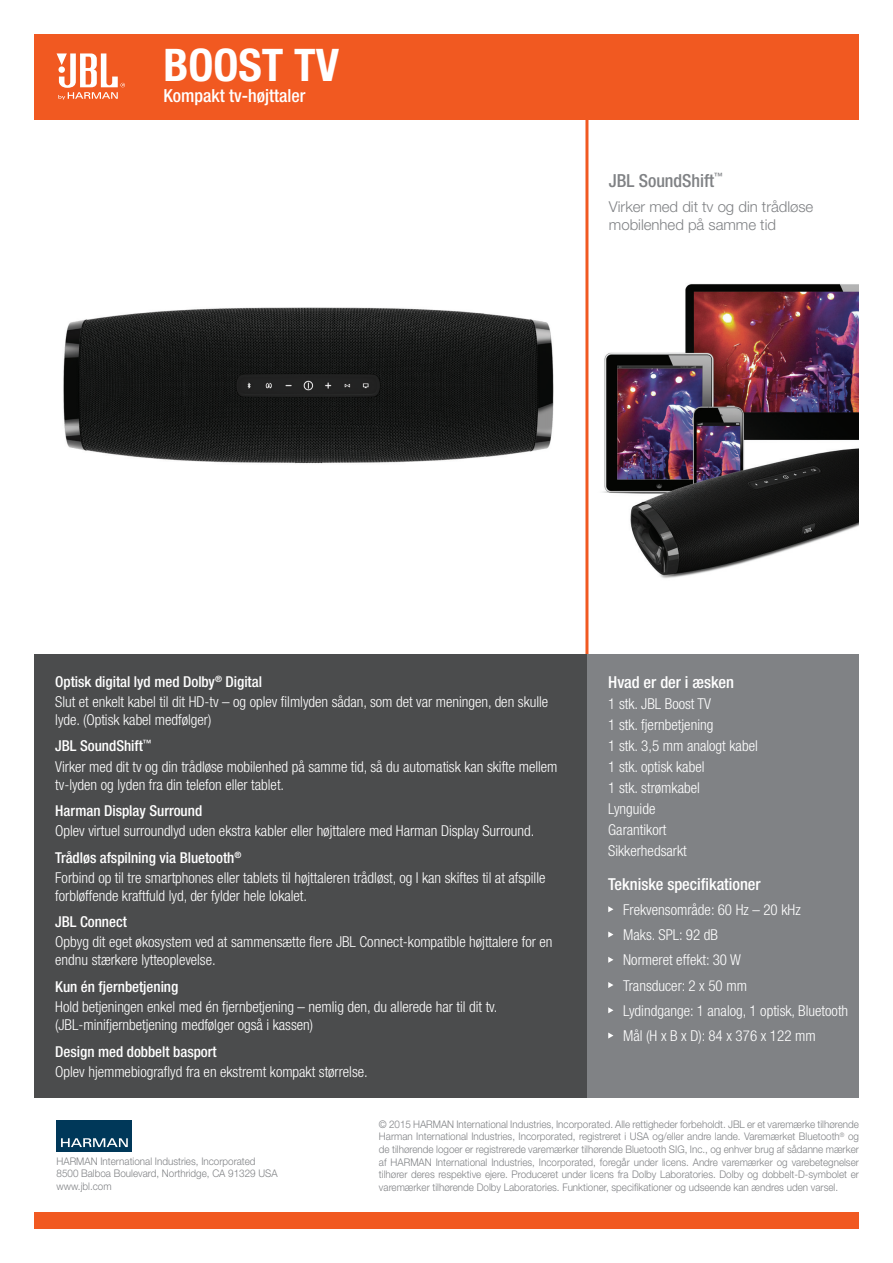
<style>
.page{position:relative;width:893px;height:1263px;background:#fff}
.page>*{position:absolute;margin:0;border:0;box-sizing:border-box;transform-origin:0 0}
.t1{font:700 condensed 45px "Helvetica Neue LT Pro";color:#fff}
.t2{font:500 condensed 18px "Helvetica Neue LT Pro";color:#fff}
.t3{font:500 condensed 18px "Helvetica Neue LT Pro";color:#808285}
.t4{font:500 condensed 16.5px "Helvetica Neue LT Pro";color:#fff}
.t5{font:300 condensed 15px/21px "Helvetica Neue LT Pro";color:#fff}
.t6{font:500 condensed 15px "Helvetica Neue LT Pro";color:#fff}
.t7{font:300 15px/18px "Helvetica Neue LT Pro";color:#808285}
.t8{font:300 10.5px/12.6px "Helvetica Neue LT Std";color:#808285;scale:.94 1}
.s1{font-weight:500}
</style>
<div class="page">
<img style="left:588px;top:268px;width:271px;height:327px">
<img style="left:63px;top:307px;width:491px;height:157px">
<hr style="left:585px;top:117px;width:3px;height:538px;background:#f15921">
<div style="left:34px;top:1213px;width:825px;height:16px;background:#f15921"></div>
<div style="left:34px;top:34px;width:825px;height:85px;background:#f15921"></div>
<svg style="left:57px;top:53px;width:68px;height:47px"></svg>
<div style="left:57px;top:1120px;width:75px;height:31px;background:#003859"></div>
<svg style="left:61px;top:1138px;width:67px;height:9px"></svg>
<div style="left:34px;top:655px;width:553px;height:443px;background:#4b4c4d"></div>
<div style="left:587px;top:655px;width:272px;height:443px;background:#808285"></div>
<svg style="left:608px;top:906px;width:5px;height:6px"></svg>
<svg style="left:608px;top:931px;width:5px;height:6px"></svg>
<svg style="left:608px;top:957px;width:5px;height:6px"></svg>
<svg style="left:608px;top:982px;width:5px;height:6px"></svg>
<svg style="left:608px;top:1007px;width:5px;height:6px"></svg>
<svg style="left:608px;top:1032px;width:5px;height:6px"></svg>
<h1 class="t1" style="left:163px;top:38px;width:177px">BOOST TV</h1>
<p class="t2" style="left:163px;top:85px;width:143px">Kompakt tv-højttaler</p>
<p class="t3" style="left:609px;top:170px;width:115px">JBL SoundShift<sup>™</sup></p>
<p class="t7" style="left:609px;top:197px;width:206px">Virker med dit tv og din trådløse mobilenhed på samme tid</p>
<p class="t5" style="left:55px;top:671px;width:494px;line-height:20.1px"><span class="s1">Optisk digital lyd med Dolby</span><sup>®</sup> <span class="s1">Digital<br></span>Slut et enkelt kabel til dit HD-tv – og oplev filmlyden sådan, som det var meningen, den skulle</p>
<p class="t5" style="left:55px;top:706px;width:158px;line-height:26.5px">lyde. (Optisk kabel medfølger)<br><span class="s1">JBL SoundShift</span><sup>™</sup></p>
<p class="t5" style="left:55px;top:757px;width:504px;line-height:18px">Virker med dit tv og din trådløse mobilenhed på samme tid, så du automatisk kan skifte mellem tv-lyden og lyden fra din telefon eller tablet.</p>
<p class="t6" style="left:55px;top:802px;width:148px">Harman Display Surround</p>
<p class="t5" style="left:55px;top:817px;width:481px;line-height:26.5px">Oplev virtuel surroundlyd uden ekstra kabler eller højttalere med Harman Display Surround.<br><span class="s1">Trådløs afspilning via Bluetooth</span><sup>®</sup></p>
<p class="t5" style="left:55px;top:868px;width:492px;line-height:18px">Forbind op til tre smartphones eller tablets til højttaleren trådløst, og I kan skiftes til at afspille forbløffende kraftfuld lyd, der fylder hele lokalet.</p>
<p class="t6" style="left:55px;top:913px;width:73px">JBL Connect</p>
<p class="t5" style="left:55px;top:933px;width:499px;line-height:18px">Opbyg dit eget økosystem ved at sammensætte flere JBL Connect-kompatible højttalere for en endnu stærkere lytteoplevelse.</p>
<p class="t6" style="left:55px;top:978px;width:125px">Kun én fjernbetjening</p>
<p class="t5" style="left:55px;top:998px;width:444px;line-height:18px">Hold betjeningen enkel med én fjernbetjening – nemlig den, du allerede har til dit tv. (JBL-minifjernbetjening medfølger også i kassen)</p>
<p class="t6" style="left:55px;top:1042px;width:163px">Design med dobbelt basport</p>
<p class="t5" style="left:55px;top:1061px;width:314px">Oplev hjemmebiograflyd fra en ekstremt kompakt størrelse.</p>
<p class="t4" style="left:608px;top:672px;width:127px">Hvad er der i æsken</p>
<p class="t5" style="left:608px;top:693px;width:151px">1 stk. JBL Boost TV<br>1 stk. fjernbetjening<br>1 stk. 3,5 mm analogt kabel<br>1 stk. optisk kabel<br>1 stk. strømkabel<br>Lynguide<br>Garantikort<br>Sikkerhedsarkt</p>
<p class="t4" style="left:608px;top:874px;width:154px">Tekniske specifikationer</p>
<p class="t5" style="left:623px;top:897px;width:227px;line-height:25.2px">Frekvensområde: 60 Hz – 20 kHz<br>Maks. SPL: 92 dB<br>Normeret effekt: 30 W<br>Transducer: 2 x 50 mm<br>Lydindgange: 1 analog, 1 optisk, Bluetooth<br>Mål (H x B x D): 84 x 376 x 122 mm</p>
<p class="t8" style="left:57px;top:1154px;width:237px">HARMAN International Industries, Incorporated<br>8500 Balboa Boulevard, Northridge, CA 91329 USA www.jbl.com</p>
<p class="t8" style="left:379px;top:1117px;width:512px;text-align:justify">© 2015 HARMAN International Industries, Incorporated. Alle rettigheder forbeholdt. JBL er et varemærke tilhørende Harman International Industries, Incorporated, registreret i USA og/eller andre lande. Varemærket Bluetooth<sup>®</sup> og de tilhørende logoer er registrerede varemærker tilhørende Bluetooth SIG, Inc., og enhver brug af sådanne mærker af HARMAN International Industries, Incorporated, foregår under licens. Andre varemærker og varebetegnelser tilhører deres respektive ejere. Produceret under licens fra Dolby Laboratories. Dolby og dobbelt-D-symbolet er varemærker tilhørende Dolby Laboratories. Funktioner, specifikationer og udseende kan ændres uden varsel.</p>
</div>
